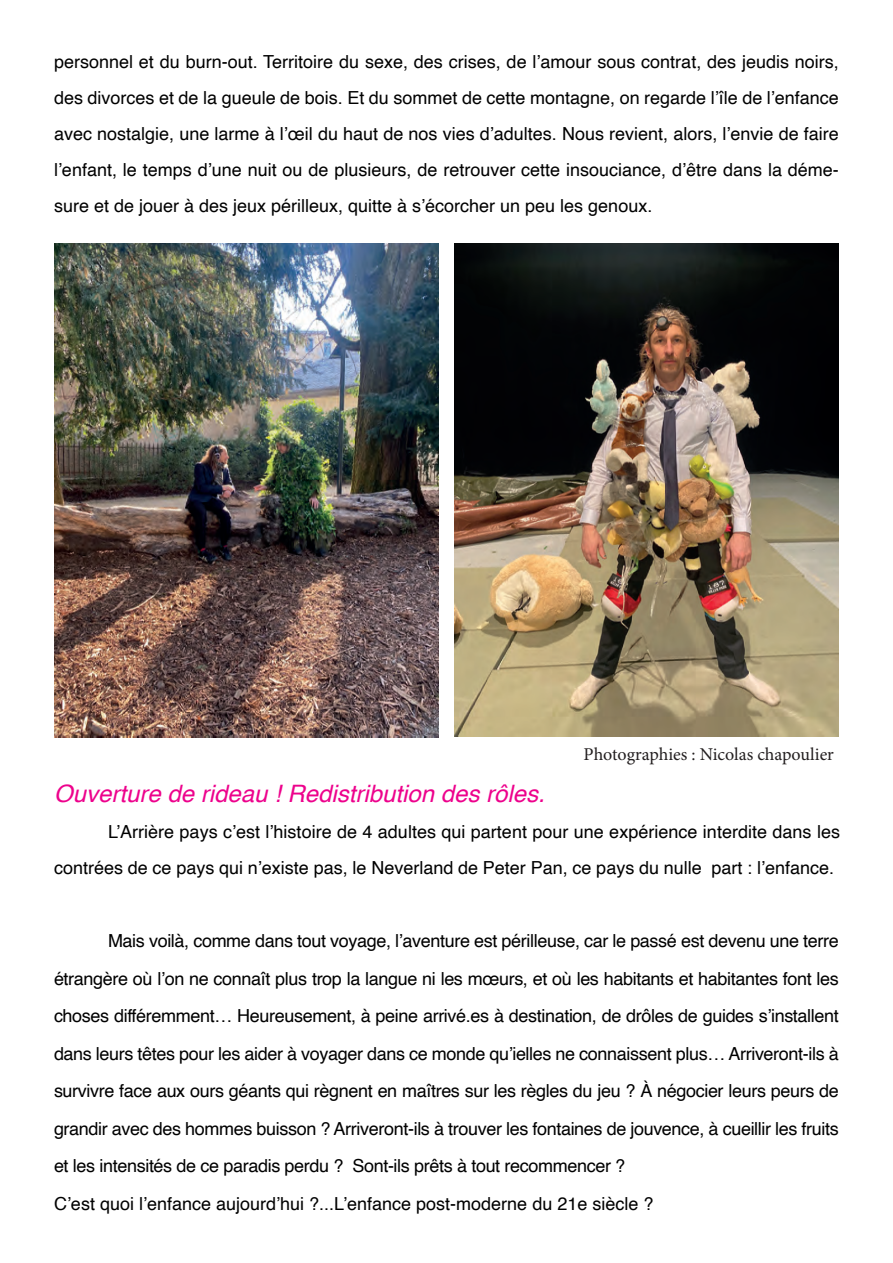
<style>
.page{position:relative;width:893px;height:1263px;background:#fff}
.page>*{position:absolute;margin:0;border:0;box-sizing:border-box;transform-origin:0 0}
.t1{font:italic 24px "Helvetica";color:#ed028c}
.t2{font:18px/37.5px "Helvetica";letter-spacing:-.02em;color:#000;text-align:justify}
.t3{font:18px/36px "Helvetica";color:#000}
.t4{font:18px "Minion Pro";color:#231f20}
</style>
<div class="page">
<img style="left:54px;top:244px;width:384px;height:494px">
<img style="left:455px;top:244px;width:384px;height:493px">
<p class="t2" style="left:54px;top:44px;width:786px;line-height:36px">personnel et du burn-out. Territoire du sexe, des crises, de l’amour sous contrat, des jeudis noirs, des divorces et de la gueule de bois. Et du sommet de cette montagne, on regarde l’île de l’enfance avec nostalgie, une larme à l’œil du haut de nos vies d’adultes. Nous revient, alors, l’envie de faire l’enfant, le temps d’une nuit ou de plusieurs, de retrouver cette insouciance, d’être dans la déme&shy;sure et de jouer à des jeux périlleux, quitte à s’écorcher un peu les genoux.</p>
<h1 class="t1" style="left:54px;top:774px;width:492px">Ouverture de rideau ! Redistribution des rôles.</h1>
<p class="t4" style="left:584px;top:743px;width:252px">Photographies : Nicolas chapoulier</p>
<p class="t3" style="left:54px;top:815px;width:787px;text-indent:54px">L’Arrière pays c’est l’histoire de 4 adultes qui partent pour une expérience interdite dans les contrées de ce pays qui n’existe pas, le Neverland de Peter Pan, ce pays du nulle part : l’enfance.</p>
<p class="t2" style="left:54px;top:922px;width:786px;text-align:left;text-indent:54px">Mais voilà, comme dans tout voyage, l’aventure est périlleuse, car le passé est devenu une terre étrangère où l’on ne connaît plus trop la langue ni les mœurs, et où les habitants et habitantes font les choses différemment… Heureusement, à peine arrivé.es à destination, de drôles de guides s’installent dans leurs têtes pour les aider à voyager dans ce monde qu’ielles ne connaissent plus… Arriveront-ils à survivre face aux ours géants qui règnent en maîtres sur les règles du jeu ? À négocier leurs peurs de grandir avec des hommes buisson ? Arriveront-ils à trouver les fontaines de jouvence, à cueillir les fruits et les intensités de ce paradis perdu ? Sont-ils prêts à tout recommencer ?<br>C’est quoi l’enfance aujourd’hui ?...L’enfance post-moderne du 21e siècle ?</p>
</div>
